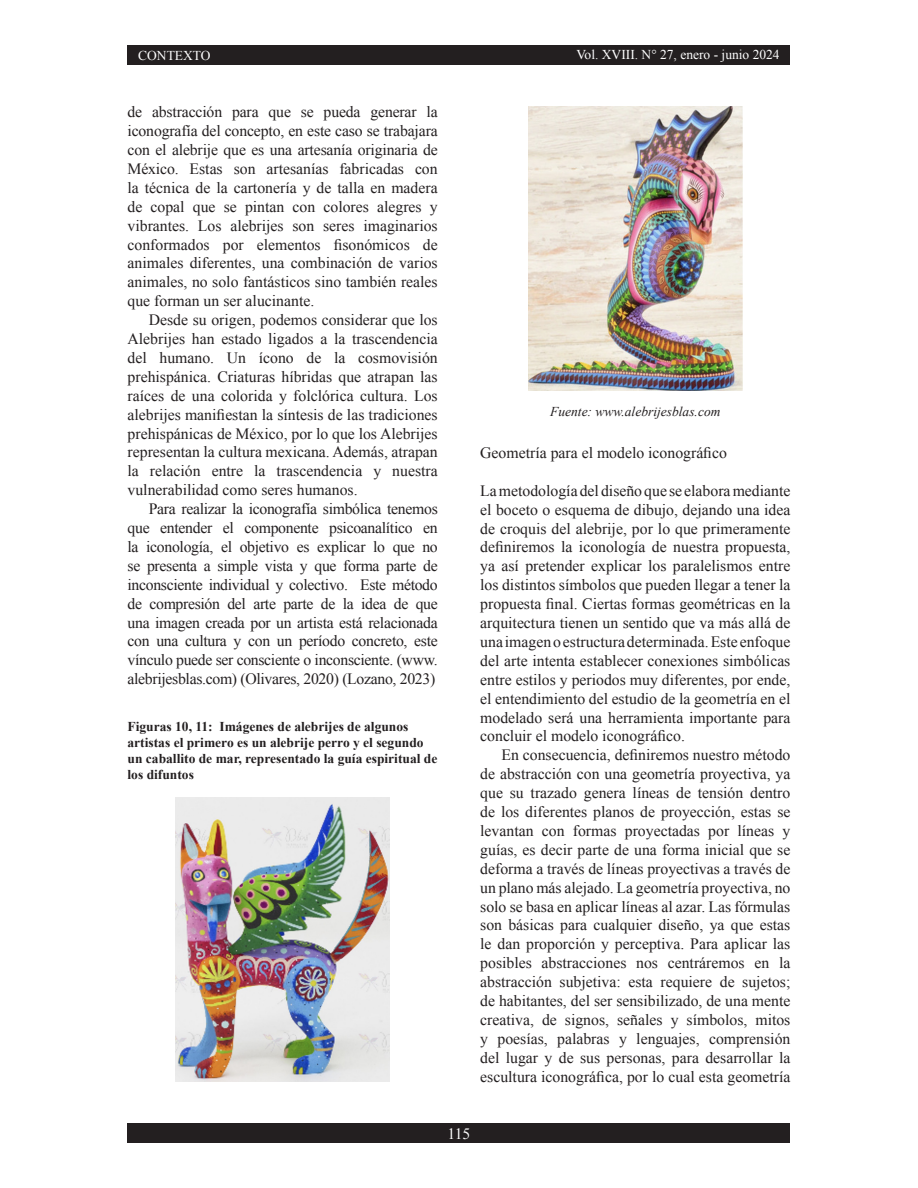
<style>
.page{position:relative;width:918px;height:1188px;background:#fff}
.page>*{position:absolute;margin:0;border:0;box-sizing:border-box;transform-origin:0 0}
.t1{font:15.75px/18.9px "Times New Roman";color:#231f20;text-align:justify}
.t2{font:15.75px "Times New Roman";color:#fcfcfc}
.t3{font:700 13.5px/16.2px "Times New Roman";color:#231f20}
.t4{font:13.5px "Times New Roman";color:#fff}
.t5{font:italic 13.5px "Times New Roman";color:#231f20}
</style>
<div class="page">
<div style="left:128px;top:1124px;width:662px;height:19px;background:#231f20"></div>
<div style="left:128px;top:45px;width:662px;height:19px;background:#231f20"></div>
<img style="left:176px;top:797px;width:214px;height:285px">
<img style="left:528px;top:106px;width:214px;height:285px">
<p class="t4" style="left:138px;top:47px;width:74px">CONTEXTO</p>
<p class="t4" style="left:577px;top:46px;width:205px">Vol. XVIII. N° 27, enero - junio 2024</p>
<p class="t1" style="left:128px;top:102px;width:312px">de abstracción para que se pueda generar la iconografía del concepto, en este caso se trabajara con el alebrije que es una artesanía originaria de México. Estas son artesanías fabricadas con la técnica de la cartonería y de talla en madera de copal que se pintan con colores alegres y vibrantes. Los alebrijes son seres imaginarios conformados por elementos fisonómicos de animales diferentes, una combinación de varios animales, no solo fantásticos sino también reales que forman un ser alucinante.</p>
<p class="t1" style="left:128px;top:310px;width:312px;text-indent:21px">Desde su origen, podemos considerar que los Alebrijes han estado ligados a la trascendencia del humano. Un ícono de la cosmovisión prehispánica. Criaturas híbridas que atrapan las raíces de una colorida y folclórica cultura. Los alebrijes manifiestan la síntesis de las tradiciones prehispánicas de México, por lo que los Alebrijes representan la cultura mexicana. Además, atrapan la relación entre la trascendencia y nuestra vulnerabilidad como seres humanos.</p>
<p class="t1" style="left:128px;top:499px;width:312px;text-indent:21px">Para realizar la iconografía simbólica tenemos que entender el componente psicoanalítico en la iconología, el objetivo es explicar lo que no se presenta a simple vista y que forma parte de inconsciente individual y colectivo. Este método de compresión del arte parte de la idea de que una imagen creada por un artista está relacionada con una cultura y con un período concreto, este vínculo puede ser consciente o inconsciente. (www. alebrijesblas.com) (Olivares, 2020) (Lozano, 2023)</p>
<p class="t3" style="left:128px;top:718px;width:311px">Figuras 10, 11: Imágenes de alebrijes de algunos artistas el primero es un alebrije perro y el segundo un caballito de mar, representado la guía espiritual de los difuntos</p>
<p class="t5" style="left:550px;top:402px;width:172px">Fuente: www.alebrijesblas.com</p>
<p class="t1" style="left:480px;top:443px;width:248px">Geometría para el modelo iconográfico</p>
<p class="t1" style="left:480px;top:481px;width:312px">La metodología del diseño que se elabora mediante el boceto o esquema de dibujo, dejando una idea de croquis del alebrije, por lo que primeramente definiremos la iconología de nuestra propuesta, ya así pretender explicar los paralelismos entre los distintos símbolos que pueden llegar a tener la propuesta final. Ciertas formas geométricas en la arquitectura tienen un sentido que va más allá de una imagen o estructura determinada. Este enfoque del arte intenta establecer conexiones simbólicas entre estilos y periodos muy diferentes, por ende, el entendimiento del estudio de la geometría en el modelado será una herramienta importante para concluir el modelo iconográfico.</p>
<p class="t1" style="left:480px;top:745px;width:312px;text-indent:21px">En consecuencia, definiremos nuestro método de abstracción con una geometría proyectiva, ya que su trazado genera líneas de tensión dentro de los diferentes planos de proyección, estas se levantan con formas proyectadas por líneas y guías, es decir parte de una forma inicial que se deforma a través de líneas proyectivas a través de un plano más alejado. La geometría proyectiva, no solo se basa en aplicar líneas al azar. Las fórmulas son básicas para cualquier diseño, ya que estas le dan proporción y perceptiva. Para aplicar las posibles abstracciones nos centráremos en la abstracción subjetiva: esta requiere de sujetos; de habitantes, del ser sensibilizado, de una mente creativa, de signos, señales y símbolos, mitos y poesías, palabras y lenguajes, comprensión del lugar y de sus personas, para desarrollar la escultura iconográfica, por lo cual esta geometría</p>
<p class="t2" style="left:447px;top:1123px;width:25px">115</p>
</div>
